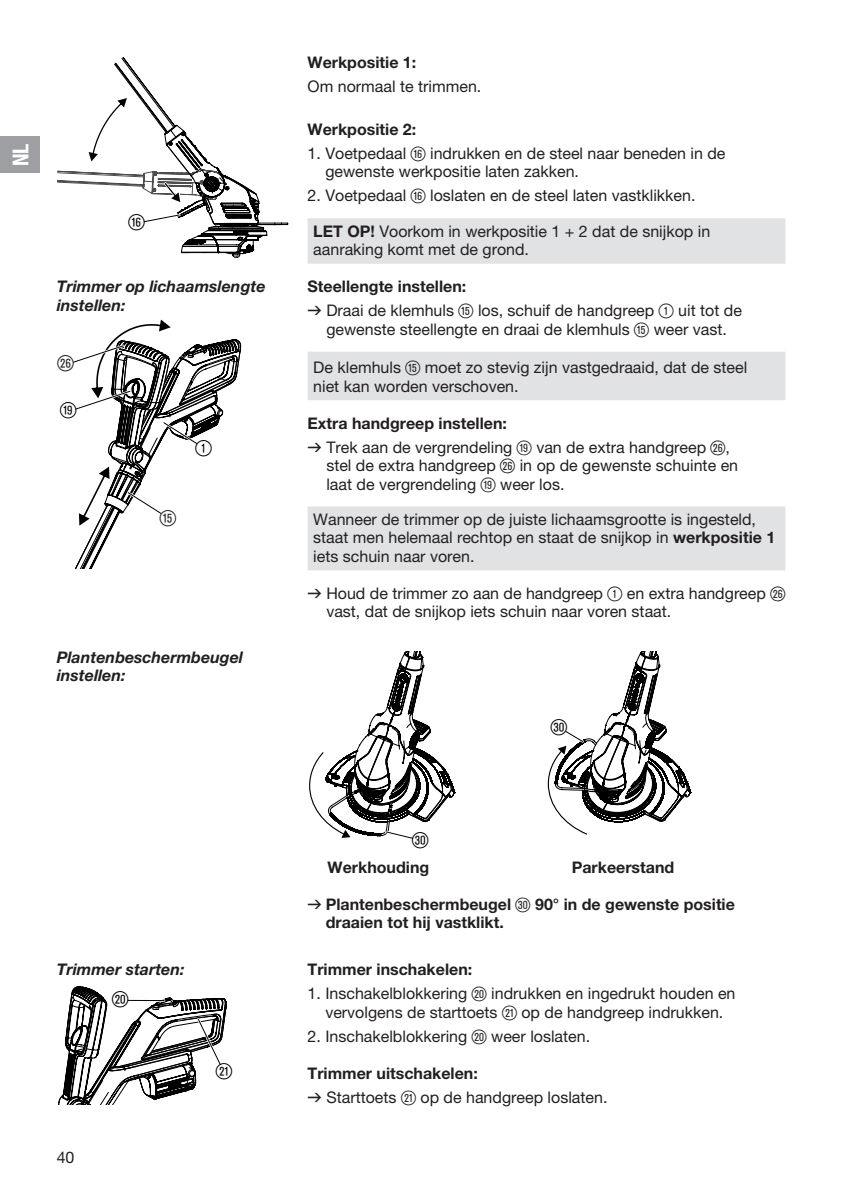
<style>
.page{position:relative;width:842px;height:1191px;background:#fff}
.page>*{position:absolute;margin:0;border:0;box-sizing:border-box;transform-origin:0 0}
.t1{font:22px "Ziffernim Kreisund Quadrat BQ";color:#000}
.t2{font:22px "Ziffernim Kreisund Quadrat BQ";color:#231f20}
.t3{font:22px "GARDENA Pro Bo Cond";color:#fff}
.t4{font:16px/18.4px "GARDENA Pro";color:#231f20}
.t5{font:700 16px/18.4px "GARDENA Pro";color:#231f20}
.t6{font:italic 700 16px/18.4px "GARDENA Pro";color:#231f20}
.s1{font-family:"Ziffernim Kreisund Quadrat BQ";font-size:20px}
.s2{font-weight:700}
.s3{font-family:"Formdruck"}
.s4{font-family:"Formdruck";font-weight:400}
.s5{font-family:"Ziffernim Kreisund Quadrat BQ";font-weight:400;font-size:20px}
</style>
<div class="page">
<svg style="left:308px;top:218px;width:477px;height:352px"></svg>
<svg style="left:57px;top:57px;width:232px;height:201px"></svg>
<svg style="left:73px;top:319px;width:168px;height:249px"></svg>
<svg style="left:309px;top:651px;width:146px;height:188px"></svg>
<svg style="left:547px;top:651px;width:144px;height:184px"></svg>
<svg style="left:58px;top:986px;width:169px;height:118px"></svg>
<hr style="left:128px;top:999px;width:36px;height:2px;background:#fff">
<hr style="left:128px;top:1000px;width:36px;height:1px;background:#000">
<div style="left:0;top:137px;width:40px;height:36px;background:#9d9fa2"></div>
<h1 class="t3" style="left:7px;top:166px;width:24px;rotate:-90deg">NL</h1>
<h1 class="t1" style="left:129px;top:209px;width:18px">Z</h1>
<p class="t6" style="left:57px;top:277px;width:210px">Trimmer op lichaamslengte instellen:</p>
<h1 class="t2" style="left:57px;top:351px;width:18px">H</h1>
<h1 class="t1" style="left:60px;top:398px;width:18px">O</h1>
<h1 class="t1" style="left:195px;top:435px;width:18px">1</h1>
<h1 class="t2" style="left:160px;top:505px;width:18px">T</h1>
<p class="t6" style="left:57px;top:647px;width:188px">Plantenbeschermbeugel instellen:</p>
<p class="t6" style="left:57px;top:960px;width:129px">Trimmer starten:</p>
<h1 class="t1" style="left:112px;top:986px;width:18px">P</h1>
<p class="t4" style="left:57px;top:1147px;width:19px">40</p>
<h1 class="t1" style="left:216px;top:1058px;width:18px">A</h1>
<p class="t5" style="left:308px;top:53px;width:110px">Werkpositie 1:</p>
<p class="t4" style="left:308px;top:77px;width:175px">Om normaal te trimmen.</p>
<p class="t5" style="left:308px;top:119px;width:110px">Werkpositie 2:</p>
<p class="t4" style="left:325px;top:144px;width:401px;text-indent:-18px">1. Voetpedaal <span class="s1">Z</span> indrukken en de steel naar beneden in de gewenste werkpositie laten zakken.</p>
<p class="t4" style="left:308px;top:186px;width:389px">2. Voetpedaal <span class="s1">Z</span> loslaten en de steel laten vastklikken.</p>
<p class="t4" style="left:313px;top:222px;width:398px"><span class="s2">LET OP!</span> Voorkom in werkpositie 1 + 2 dat de snijkop in aanraking komt met de grond.</p>
<p class="t4" style="left:308px;top:274px;width:436px;line-height:24px"><span class="s2">Steellengte instellen:<br></span><span class="s3">v</span> Draai de klemhuls <span class="s1">T</span> los, schuif de handgreep <span class="s1">1</span> uit tot de</p>
<p class="t4" style="left:326px;top:319px;width:402px">gewenste steellengte en draai de klemhuls <span class="s1">T</span> weer vast.</p>
<p class="t4" style="left:313px;top:358px;width:436px">De klemhuls <span class="s1">T</span> moet zo stevig zijn vastgedraaid, dat de steel niet kan worden verschoven.</p>
<p class="t4" style="left:308px;top:411px;width:424px;line-height:24px"><span class="s2">Extra handgreep instellen:<br></span><span class="s3">v</span> Trek aan de vergrendeling <span class="s1">O</span> van de extra handgreep <span class="s1">H</span>,</p>
<p class="t4" style="left:326px;top:456px;width:413px">stel de extra handgreep <span class="s1">H</span> in op de gewenste schuinte en laat de vergrendeling <span class="s1">O</span> weer los.</p>
<p class="t4" style="left:313px;top:510px;width:463px">Wanneer de trimmer op de juiste lichaamsgrootte is ingesteld, staat men helemaal rechtop en staat de snijkop in <span class="s2">werkpositie 1 </span>iets schuin naar voren.</p>
<p class="t4" style="left:326px;top:584px;width:460px;text-indent:-19px"><span class="s3">v</span> Houd de trimmer zo aan de handgreep <span class="s1">1</span> en extra handgreep <span class="s1">H </span>vast, dat de snijkop iets schuin naar voren staat.</p>
<h1 class="t1" style="left:412px;top:827px;width:18px">Ö</h1>
<h1 class="t1" style="left:551px;top:714px;width:18px">Ö</h1>
<p class="t5" style="left:328px;top:857px;width:103px">Werkhouding</p>
<p class="t5" style="left:572px;top:857px;width:104px">Parkeerstand</p>
<p class="t5" style="left:326px;top:894px;width:411px;text-indent:-18px"><span class="s4">v</span> Plantenbeschermbeugel <span class="s5">Ö</span> 90° in de gewenste positie draaien tot hij vastklikt.</p>
<p class="t5" style="left:308px;top:960px;width:166px">Trimmer inschakelen:</p>
<p class="t4" style="left:308px;top:984px;width:429px;text-align:center">1. Inschakelblokkering <span class="s1">P</span> indrukken en ingedrukt houden en vervolgens de starttoets <span class="s1">A</span> op de handgreep indrukken.</p>
<p class="t4" style="left:308px;top:1026px;width:284px">2. Inschakelblokkering <span class="s1">P</span> weer loslaten.</p>
<p class="t4" style="left:308px;top:1060px;width:301px;line-height:24px"><span class="s2">Trimmer uitschakelen:<br></span><span class="s3">v</span> Starttoets <span class="s1">A</span> op de handgreep loslaten.</p>
</div>
